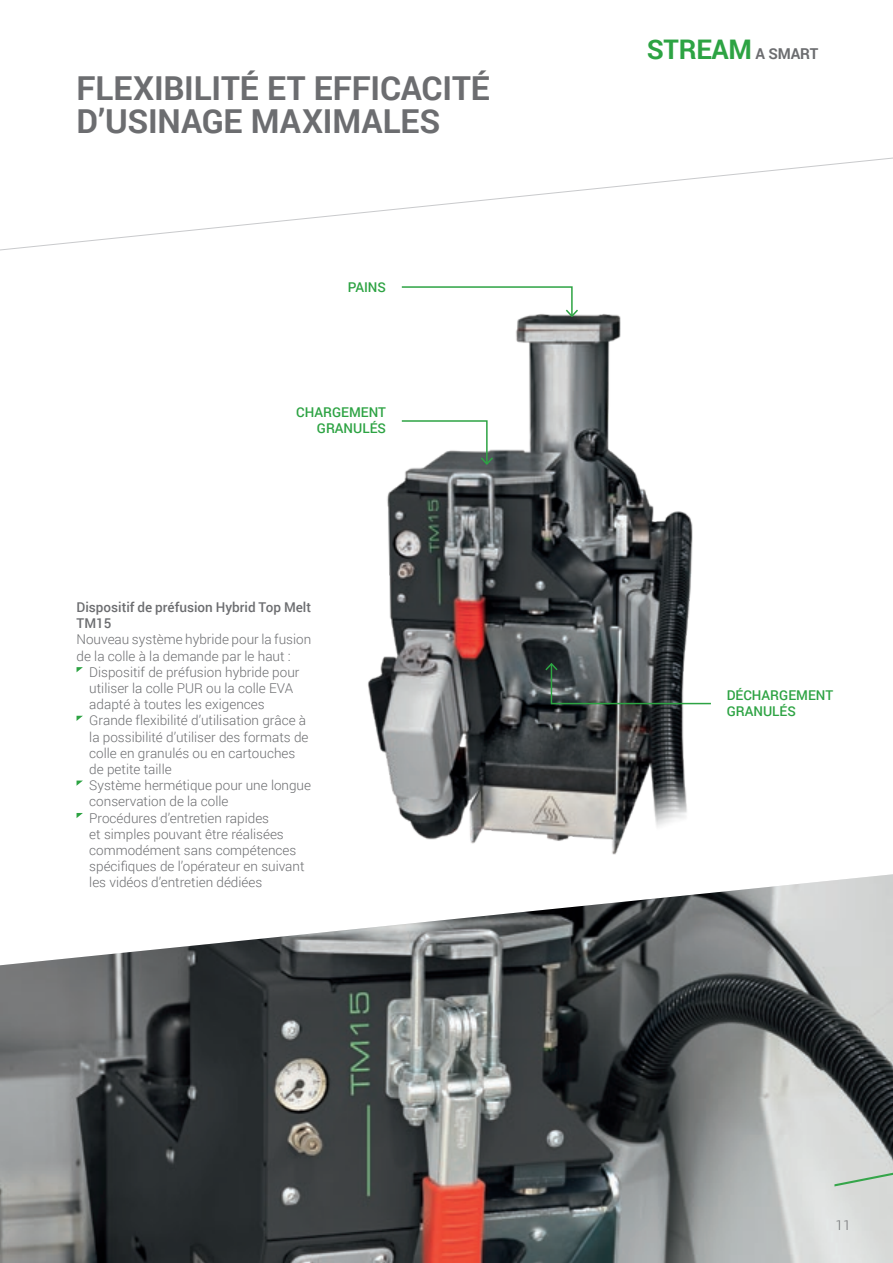
<style>
.page{position:relative;width:893px;height:1263px;background:#fff}
.page>*{position:absolute;margin:0;border:0;box-sizing:border-box;transform-origin:0 0}
.t1{font:700 33px/33px "Roboto";letter-spacing:-.005em;color:#6c6d70}
.t2{font:700 27px "Roboto";letter-spacing:-.01em;color:#2da343}
.t3{font:300 13.5px/16.2px "Roboto";color:#6c6d70}
.t4{font:500 13.5px/16.2px "Roboto";color:#2da343;text-align:right}
.t5{font:500 13.5px/16.2px "Roboto";color:#6c6d70}
.s1{font-size:15px;color:#6c6d70}
</style>
<div class="page">
<img style="left:0;top:874px;width:893px;height:389px">
<svg style="left:0;top:157px;width:893px;height:94px"></svg>
<svg style="left:834px;top:1170px;width:59px;height:16px"></svg>
<img style="left:351px;top:314px;width:365px;height:561px">
<svg style="left:400px;top:286px;width:180px;height:32px"></svg>
<svg style="left:400px;top:419px;width:95px;height:47px"></svg>
<svg style="left:544px;top:662px;width:168px;height:43px"></svg>
<svg style="left:77px;top:667px;width:6px;height:5px"></svg>
<svg style="left:77px;top:716px;width:6px;height:5px"></svg>
<svg style="left:77px;top:780px;width:6px;height:6px"></svg>
<svg style="left:77px;top:813px;width:6px;height:5px"></svg>
<p class="t1" style="left:77px;top:70px;width:415px">FLEXIBILITÉ ET EFFICACITÉ<br>D’USINAGE MAXIMALES</p>
<p class="t4" style="left:348px;top:278px;width:40px">PAINS</p>
<p class="t4" style="left:296px;top:404px;width:91px">CHARGEMENT<br>GRANULÉS</p>
<p class="t5" style="left:77px;top:599px;width:236px">Dispositif de préfusion Hybrid Top Melt<br>TM15</p>
<p class="t3" style="left:77px;top:631px;width:236px">Nouveau système hybride pour la fusion de la colle à la demande par le haut :</p>
<p class="t3" style="left:89px;top:663px;width:212px">Dispositif de préfusion hybride pour utiliser la colle PUR ou la colle EVA adapté à toutes les exigences</p>
<p class="t3" style="left:89px;top:712px;width:221px">Grande flexibilité d’utilisation grâce à la possibilité d’utiliser des formats de colle en granulés ou en cartouches de petite taille</p>
<p class="t3" style="left:89px;top:777px;width:223px">Système hermétique pour une longue conservation de la colle</p>
<p class="t3" style="left:89px;top:809px;width:217px">Procédures d’entretien rapides<br>et simples pouvant être réalisées commodément sans compétences spécifiques de l’opérateur en suivant les vidéos d’entretien dédiées</p>
<p class="t2" style="left:647px;top:30px;width:173px">STREAM <span class="s1">A SMART</span></p>
<p class="t4" style="left:727px;top:686px;width:108px;text-align:left">DÉCHARGEMENT<br>GRANULÉS</p>
<p class="t3" style="left:836px;top:1216px;width:16px">11</p>
</div>
